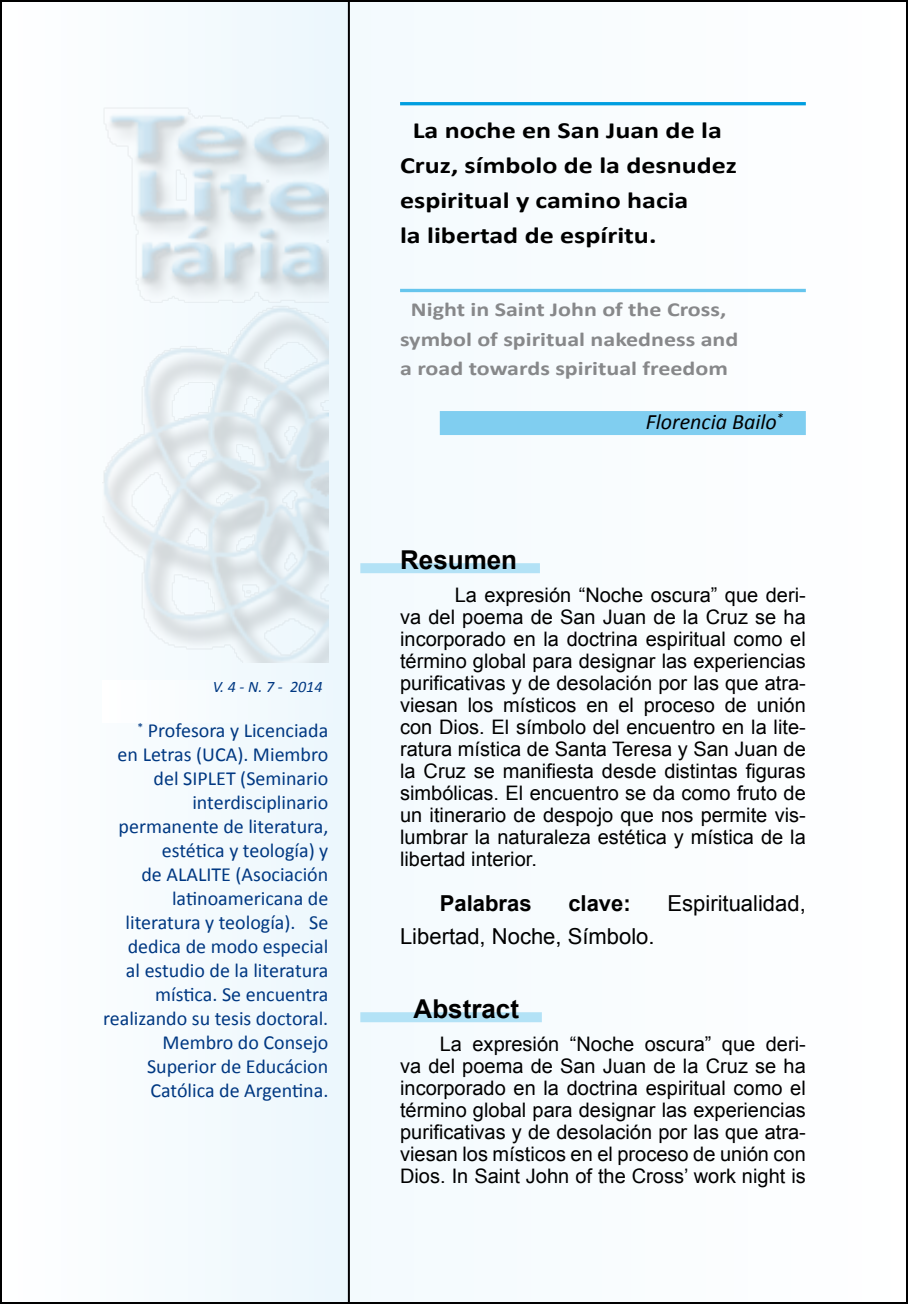
<style>
.page{position:relative;width:908px;height:1304px;background:#fff}
.page>*{position:absolute;margin:0;border:0;box-sizing:border-box;transform-origin:0 0}
.t1{font:700 26px "Arial";color:#000}
.t2{font:700 23.2px/34.8px "Calibri";color:#000;scale:1.2 1}
.t3{font:22px "Arial";color:#000}
.t4{font:italic 22px "Calibri";color:#000}
.t5{font:700 22px "Arial";color:#000}
.t6{font:20px/22px "Arial";color:#000;text-align:justify}
.t7{font:20px/24px "Calibri";color:#003882;text-align:right}
.t8{font:700 20px/29.8px "Calibri";color:#87888a;text-align:center;scale:1.2 1}
.t9{font:italic 16px "Calibri";color:#003882}
</style>
<div class="page">
<div style="left:1px;top:1px;width:905px;height:1302px;background:#f9fcfe"></div>
<div style="left:0;top:0;width:350px;height:1304px;border:2px solid #000"></div>
<img style="left:102px;top:102px;width:226px;height:560px">
<div style="left:102px;top:680px;width:243px;height:42px;background:#f5fbfe"></div>
<hr style="left:400px;top:102px;width:405px;height:3px;background:#009ee0">
<hr style="left:400px;top:289px;width:405px;height:3px;background:#66c5ed">
<div style="left:439px;top:411px;width:366px;height:24px;background:#80cef0"></div>
<div style="left:360px;top:563px;width:179px;height:10px;background:#b3e2f6"></div>
<div style="left:360px;top:1012px;width:181px;height:10px;background:#b3e2f6"></div>
<p class="t9" style="left:213px;top:677px;width:111px">V. 4 - N. 7 - 2014</p>
<p class="t7" style="left:103px;top:718px;width:227px"><sup>*</sup> Profesora y Licenciada<br>en Letras (UCA). Miembro del SIPLET (Seminario interdisciplinario permanente de literatura, estética y teología) y<br>de ALALITE (Asociación latinoamericana de literatura y teología). Se dedica de modo especial<br>al estudio de la literatura mística. Se encuentra realizando su tesis doctoral.<br>Membro do Consejo<br>Superior de Educácion<br>Católica de Argentina.</p>
<p class="t2" style="left:400px;top:112px;width:282px;text-indent:13px">La noche en San Juan de la<br>Cruz, símbolo de la desnudez espiritual y camino hacia<br>la libertad de espíritu.</p>
<p class="t8" style="left:400px;top:293px;width:283px">Night in Saint John of the Cross, symbol of spiritual nakedness and a road towards spiritual freedom</p>
<p class="t4" style="left:645px;top:408px;width:139px">Florencia Bailo<sup>*</sup></p>
<h1 class="t1" style="left:400px;top:542px;width:119px">Resumen</h1>
<p class="t6" style="left:400px;top:584px;width:407px;text-indent:55px">La expresión “Noche oscura” que deri&shy;va del poema de San Juan de la Cruz se ha incorporado en la doctrina espiritual como el término global para designar las experiencias purificativas y de desolación por las que atra&shy;viesan los místicos en el proceso de unión con Dios. El símbolo del encuentro en la lite&shy;ratura mística de Santa Teresa y San Juan de la Cruz se manifiesta desde distintas figuras simbólicas. El encuentro se da como fruto de un itinerario de despojo que nos permite vis&shy;lumbrar la naturaleza estética y mística de la libertad interior.</p>
<p class="t5" style="left:439px;top:888px;width:93px">Palabras</p>
<p class="t5" style="left:568px;top:888px;width:64px">clave:</p>
<p class="t3" style="left:667px;top:888px;width:140px">Espiritualidad,</p>
<p class="t3" style="left:400px;top:921px;width:256px">Libertad, Noche, Símbolo.</p>
<h1 class="t1" style="left:413px;top:991px;width:107px">Abstract</h1>
<p class="t6" style="left:400px;top:1033px;width:407px;text-indent:40px">La expresión “Noche oscura” que deri&shy;va del poema de San Juan de la Cruz se ha incorporado en la doctrina espiritual como el término global para designar las experiencias purificativas y de desolación por las que atra&shy;viesan los místicos en el proceso de unión con Dios. In Saint John of the Cross’ work night is</p>
</div>
